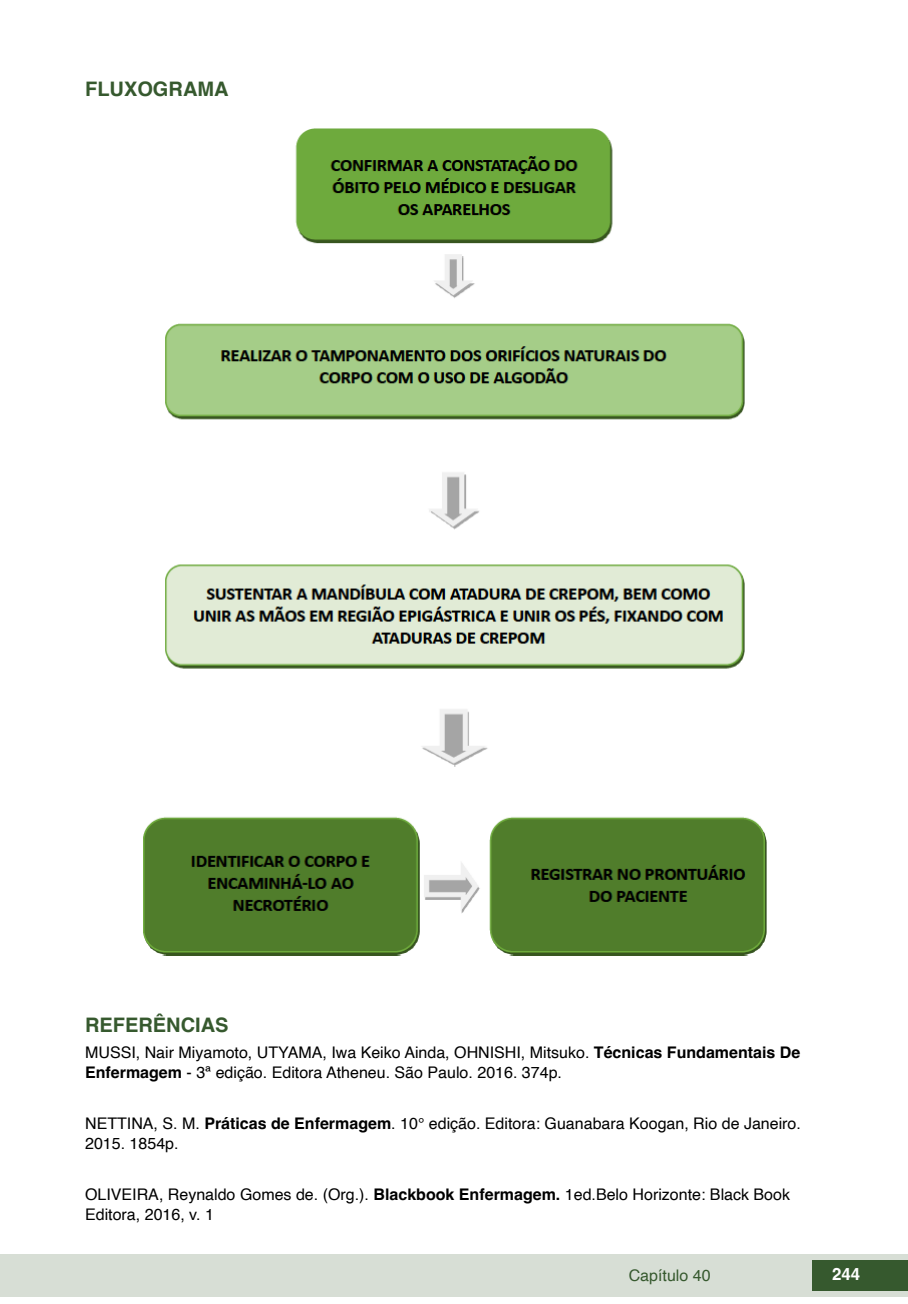
<style>
.page{position:relative;width:908px;height:1304px;background:#fff}
.page>*{position:absolute;margin:0;border:0;box-sizing:border-box;transform-origin:0 0}
.t1{font:700 20px "Helvetica";color:#36592e}
.t2{font:700 16.8px "Helvetica";color:#fff}
.t3{font:16px/20px "Helvetica";color:#000}
.t4{font:16px "Helvetica";color:#36592e}
.s1{font-weight:700}
</style>
<div class="page">
<div style="left:0;top:1254px;width:906px;height:43px;background:#d7ded5"></div>
<div style="left:812px;top:1261px;width:95px;height:30px;background:#36592e"></div>
<img style="left:143px;top:128px;width:624px;height:828px">
<p class="t1" style="left:85px;top:77px;width:145px">FLUXOGRAMA</p>
<p class="t1" style="left:85px;top:1013px;width:145px">REFERÊNCIAS</p>
<p class="t3" style="left:85px;top:1043px;width:716px">MUSSI, Nair Miyamoto, UTYAMA, Iwa Keiko Ainda, OHNISHI, Mitsuko. <span class="s1">Técnicas Fundamentais De<br>Enfermagem</span> - 3ª edição. Editora Atheneu. São Paulo. 2016. 374p.</p>
<p class="t3" style="left:85px;top:1114px;width:717px">NETTINA, S. M. <span class="s1">Práticas de Enfermagem</span>. 10° edição. Editora: Guanabara Koogan, Rio de Janeiro.<br>2015. 1854p.</p>
<p class="t3" style="left:85px;top:1185px;width:706px">OLIVEIRA, Reynaldo Gomes de. (Org.). <span class="s1">Blackbook Enfermagem.</span> 1ed.Belo Horizonte: Black Book<br>Editora, 2016, v. 1</p>
<p class="t4" style="left:628px;top:1263px;width:83px">Capítulo 40</p>
<p class="t2" style="left:831px;top:1264px;width:30px">244</p>
</div>
